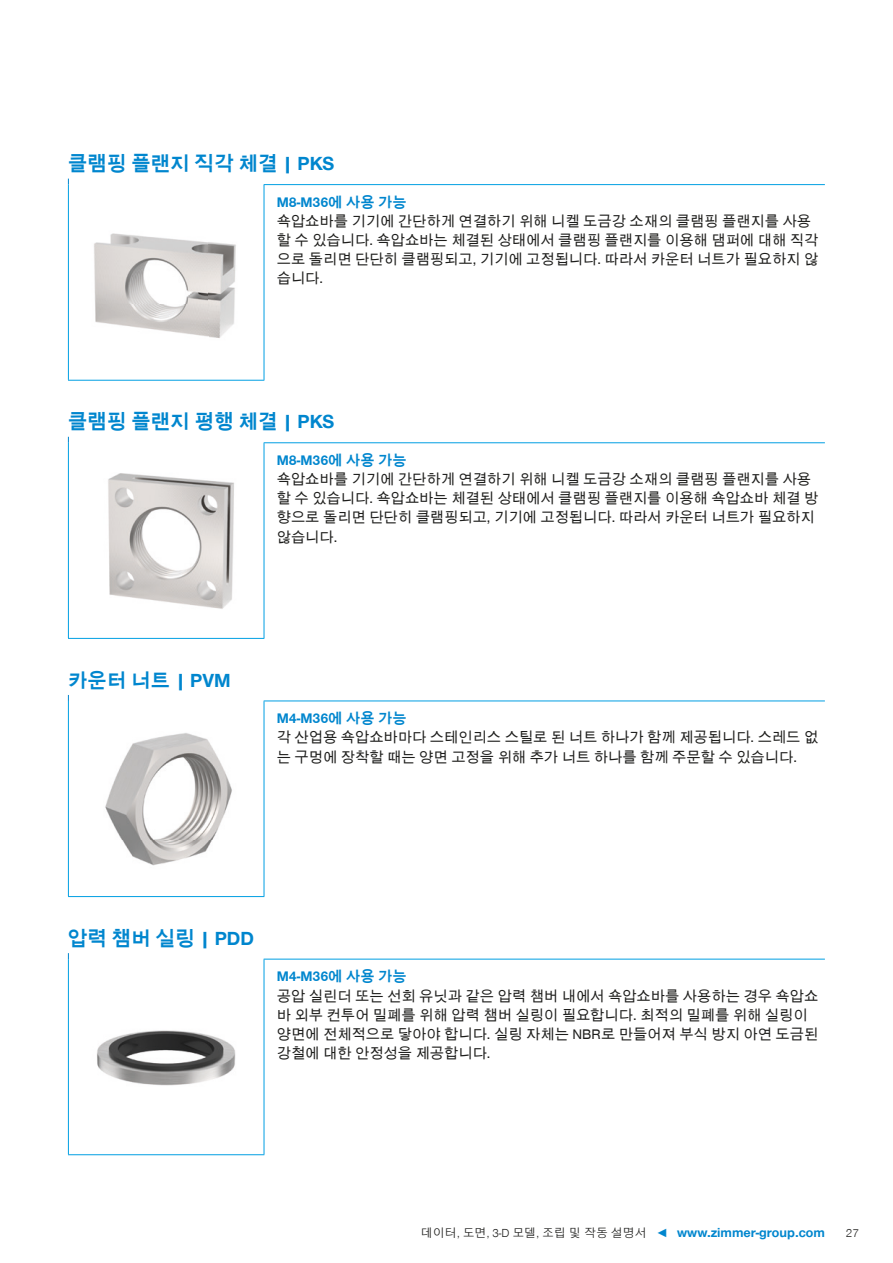
<style>
.page{position:relative;width:893px;height:1263px;background:#fff}
.page>*{position:absolute;margin:0;border:0;box-sizing:border-box;transform-origin:0 0}
.t1{font:700 19.5px "Zimmer Group Sans Global";color:#0086ce}
.t2{font:14.25px/19.2px "Zimmer Group Sans Global";color:#1d1d1b}
.t3{font:700 14.25px "Zimmer Group Sans Global";color:#0086ce}
.t4{font:300 12px "Zimmer Group Sans Global";color:#1d1d1b}
.s1{color:#0086ce}
.s2{font-weight:700;font-size:13.5px;color:#0086ce}
</style>
<div class="page">
<hr style="left:68px;top:185px;width:1px;height:195px;background:#009fe3">
<hr style="left:264px;top:185px;width:1px;height:195px;background:#009fe3">
<hr style="left:68px;top:380px;width:196px;height:1px;background:#009fe3">
<hr style="left:264px;top:184px;width:561px;height:1px;background:#009fe3">
<img style="left:94px;top:233px;width:142px;height:105px">
<hr style="left:68px;top:443px;width:1px;height:195px;background:#009fe3">
<hr style="left:264px;top:443px;width:1px;height:195px;background:#009fe3">
<hr style="left:68px;top:638px;width:196px;height:1px;background:#009fe3">
<hr style="left:264px;top:442px;width:561px;height:1px;background:#009fe3">
<img style="left:108px;top:473px;width:126px;height:136px">
<hr style="left:68px;top:701px;width:1px;height:195px;background:#009fe3">
<hr style="left:264px;top:701px;width:1px;height:195px;background:#009fe3">
<hr style="left:68px;top:896px;width:196px;height:1px;background:#009fe3">
<hr style="left:264px;top:700px;width:561px;height:1px;background:#009fe3">
<img style="left:105px;top:733px;width:127px;height:133px">
<hr style="left:68px;top:959px;width:1px;height:195px;background:#009fe3">
<hr style="left:264px;top:959px;width:1px;height:195px;background:#009fe3">
<hr style="left:68px;top:1154px;width:196px;height:1px;background:#009fe3">
<hr style="left:264px;top:959px;width:561px;height:1px;background:#009fe3">
<img style="left:97px;top:1030px;width:139px;height:56px">
<h1 class="t1" style="left:68px;top:152px;width:267px">클램핑 플랜지 직각 체결 | PKS</h1>
<p class="t3" style="left:277px;top:194px;width:132px">M8-M36에 사용 가능</p>
<p class="t2" style="left:277px;top:211px;width:543px">쇽압쇼바를 기기에 간단하게 연결하기 위해 니켈 도금강 소재의 클램핑 플랜지를 사용 할 수 있습니다. 쇽압쇼바는 체결된 상태에서 클램핑 플랜지를 이용해 댐퍼에 대해 직각 으로 돌리면 단단히 클램핑되고, 기기에 고정됩니다. 따라서 카운터 너트가 필요하지 않 습니다.</p>
<h1 class="t1" style="left:68px;top:410px;width:267px">클램핑 플랜지 평행 체결 | PKS</h1>
<p class="t3" style="left:277px;top:452px;width:132px">M8-M36에 사용 가능</p>
<p class="t2" style="left:277px;top:470px;width:543px">쇽압쇼바를 기기에 간단하게 연결하기 위해 니켈 도금강 소재의 클램핑 플랜지를 사용 할 수 있습니다. 쇽압쇼바는 체결된 상태에서 클램핑 플랜지를 이용해 쇽압쇼바 체결 방 향으로 돌리면 단단히 클램핑되고, 기기에 고정됩니다. 따라서 카운터 너트가 필요하지 않습니다.</p>
<h1 class="t1" style="left:68px;top:668px;width:164px">카운터 너트 | PVM</h1>
<p class="t3" style="left:277px;top:710px;width:132px">M4-M36에 사용 가능</p>
<p class="t2" style="left:277px;top:728px;width:543px">각 산업용 쇽압쇼바마다 스테인리스 스틸로 된 너트 하나가 함께 제공됩니다. 스레드 없 는 구멍에 장착할 때는 양면 고정을 위해 추가 너트 하나를 함께 주문할 수 있습니다.</p>
<h1 class="t1" style="left:68px;top:926px;width:187px">압력 챔버 실링 | PDD</h1>
<p class="t3" style="left:277px;top:968px;width:132px">M4-M36에 사용 가능</p>
<p class="t2" style="left:277px;top:986px;width:543px">공압 실린더 또는 선회 유닛과 같은 압력 챔버 내에서 쇽압쇼바를 사용하는 경우 쇽압쇼 바 외부 컨투어 밀폐를 위해 압력 챔버 실링이 필요합니다. 최적의 밀폐를 위해 실링이 양면에 전체적으로 닿아야 합니다. 실링 자체는 NBR로 만들어져 부식 방지 아연 도금된 강철에 대한 안정성을 제공합니다.</p>
<p class="t4" style="left:421px;top:1226px;width:405px">데이터, 도면, 3-D 모델, 조립 및 작동 설명서 <span class="s1">◄</span> <span class="s2">www.zimmer-group.com</span></p>
<p class="t4" style="left:846px;top:1226px;width:15px">27</p>
</div>
